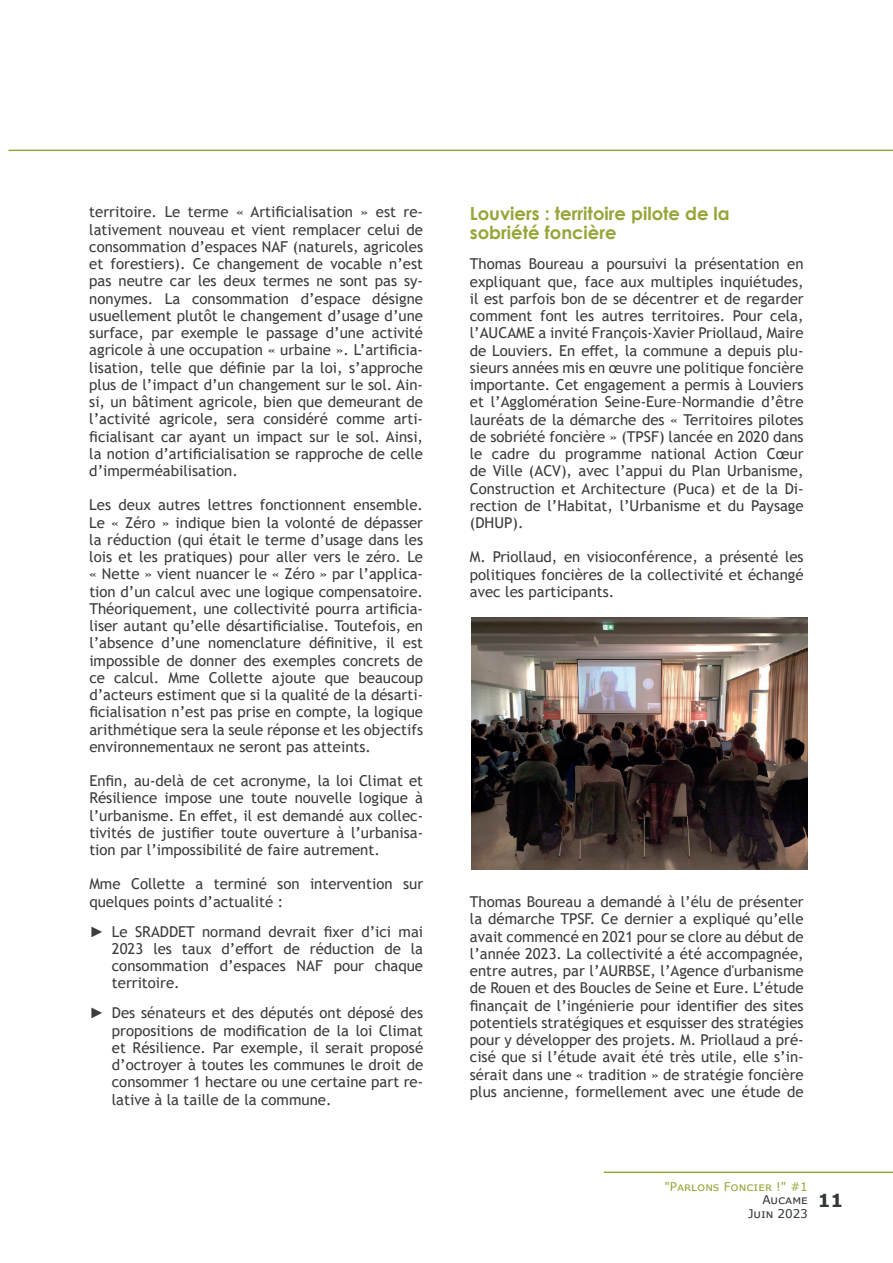
<style>
.page{position:relative;width:893px;height:1263px;background:#fff}
.page>*{position:absolute;margin:0;border:0;box-sizing:border-box;transform-origin:0 0}
.t1{font:700 18px/19.5px "Century Gothic";color:#99a438}
.t2{font:700 18px "Verdana";color:#323739}
.t3{font:15px/17.2px "Trebuchet MS";color:#3b3c3c;text-align:justify}
.t4{font:12px "Verdana";letter-spacing:-.005em;color:#99a438}
.t5{font:12px/13.5px "Verdana";letter-spacing:-.005em;color:#323739;text-align:right}
.s1{font-family:"Century Gothic"}
</style>
<div class="page">
<hr style="left:9px;top:150px;width:884px;height:1px;background:#99a438">
<hr style="left:604px;top:1171px;width:289px;height:2px;background:#99a438">
<img style="left:472px;top:617px;width:336px;height:253px">
<p class="t3" style="left:89px;top:203px;width:335px">territoire. Le terme « Artificialisation » est re&shy;lativement nouveau et vient remplacer celui de consommation d’espaces NAF (naturels, agricoles et forestiers). Ce changement de vocable n’est pas neutre car les deux termes ne sont pas sy&shy;nonymes. La consommation d’espace désigne usuellement plutôt le changement d’usage d’une surface, par exemple le passage d’une activité agricole à une occupation « urbaine ». L’artificia&shy;lisation, telle que définie par la loi, s’approche plus de l’impact d’un changement sur le sol. Ain&shy;si, un bâtiment agricole, bien que demeurant de l’activité agricole, sera considéré comme arti&shy;ficialisant car ayant un impact sur le sol. Ainsi, la notion d’artificialisation se rapproche de celle d’imperméabilisation.</p>
<p class="t3" style="left:89px;top:496px;width:335px">Les deux autres lettres fonctionnent ensemble.<br>Le « Zéro » indique bien la volonté de dépasser la réduction (qui était le terme d’usage dans les lois et les pratiques) pour aller vers le zéro. Le « Nette » vient nuancer le « Zéro » par l’applica&shy;tion d’un calcul avec une logique compensatoire.<br>Théoriquement, une collectivité pourra artificia&shy;liser autant qu’elle désartificialise. Toutefois, en l’absence d’une nomenclature définitive, il est impossible de donner des exemples concrets de ce calcul. Mme Collette ajoute que beaucoup d’acteurs estiment que si la qualité de la désarti&shy;ficialisation n’est pas prise en compte, la logique arithmétique sera la seule réponse et les objectifs environnementaux ne seront pas atteints.</p>
<p class="t3" style="left:89px;top:772px;width:335px">Enfin, au-delà de cet acronyme, la loi Climat et Résilience impose une toute nouvelle logique à l’urbanisme. En effet, il est demandé aux collec&shy;tivités de justifier toute ouverture à l’urbanisa&shy;tion par l’impossibilité de faire autrement.</p>
<p class="t3" style="left:89px;top:875px;width:335px">Mme Collette a terminé son intervention sur quelques points d’actualité :</p>
<p class="t3" style="left:112px;top:923px;width:313px;text-indent:-23px"><span class="s1">►</span> Le SRADDET normand devrait fixer d’ici mai 2023 les taux d’effort de réduction de la consommation d’espaces NAF pour chaque territoire.</p>
<p class="t3" style="left:112px;top:1004px;width:313px;text-indent:-22px"><span class="s1">►</span> Des sénateurs et des députés ont déposé des propositions de modification de la loi Climat et Résilience. Par exemple, il serait proposé d’octroyer à toutes les communes le droit de consommer 1 hectare ou une certaine part re&shy;lative à la taille de la commune.</p>
<p class="t1" style="left:470px;top:203px;width:261px">Louviers : territoire pilote de la sobriété foncière</p>
<p class="t3" style="left:470px;top:255px;width:335px">Thomas Boureau a poursuivi la présentation en expliquant que, face aux multiples inquiétudes, il est parfois bon de se décentrer et de regarder comment font les autres territoires. Pour cela, l’AUCAME a invité François-Xavier Priollaud, Maire de Louviers. En effet, la commune a depuis plu&shy;sieurs années mis en œuvre une politique foncière importante. Cet engagement a permis à Louviers et l’Agglomération Seine-Eure–Normandie d’être lauréats de la démarche des « Territoires pilotes de sobriété foncière » (TPSF) lancée en 2020 dans le cadre du programme national Action Cœur de Ville (ACV), avec l’appui du Plan Urbanisme, Construction et Architecture (Puca) et de la Di&shy;rection de l’Habitat, l’Urbanisme et du Paysage (DHUP).</p>
<p class="t3" style="left:470px;top:548px;width:335px">M. Priollaud, en visioconférence, a présenté les politiques foncières de la collectivité et échangé avec les participants.</p>
<p class="t3" style="left:470px;top:893px;width:335px">Thomas Boureau a demandé à l’élu de présenter la démarche TPSF. Ce dernier a expliqué qu’elle avait commencé en 2021 pour se clore au début de l’année 2023. La collectivité a été accompagnée, entre autres, par l’AURBSE, l’Agence d'urbanisme de Rouen et des Boucles de Seine et Eure. L’étude finançait de l’ingénierie pour identifier des sites potentiels stratégiques et esquisser des stratégies pour y développer des projets. M. Priollaud a pré&shy;cisé que si l’étude avait été très utile, elle s’in&shy;sérait dans une « tradition » de stratégie foncière plus ancienne, formellement avec une étude de</p>
<p class="t4" style="left:664px;top:1178px;width:145px">"Parlons Foncier !" #1</p>
<p class="t5" style="left:748px;top:1193px;width:61px">Aucame<br>Juin 2023</p>
<p class="t2" style="left:818px;top:1187px;width:27px">11</p>
</div>
